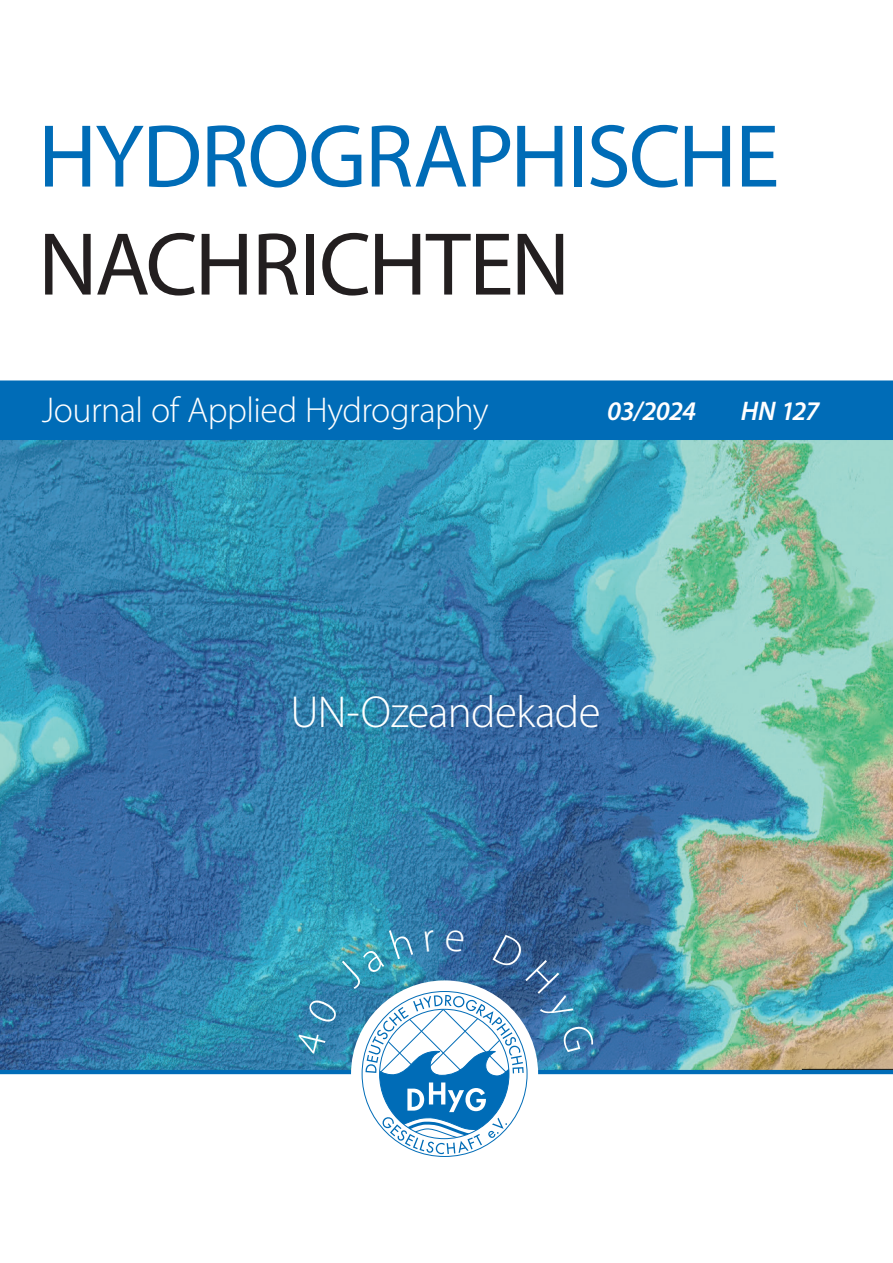
<style>
.page{position:relative;width:893px;height:1263px;background:#fff}
.page>*{position:absolute;margin:0;border:0;box-sizing:border-box;transform-origin:0 0}
.t1{font:90px "Myriad Pro";letter-spacing:-.02em;color:#006cb7}
.t2{font:90px "Myriad Pro";letter-spacing:-.025em;color:#231f20}
.t3{font:300 45px "Myriad Pro";letter-spacing:-.015em;color:#fff}
.t4{font:300 36px "Myriad Pro";letter-spacing:-.015em;color:#fff}
.t5{font:italic 600 27px "Myriad Pro";letter-spacing:-.03em;color:#fff}
</style>
<div class="page">
<img style="left:0;top:440px;width:893px;height:630px">
<div style="left:0;top:380px;width:893px;height:60px;background:#006cb7"></div>
<svg style="left:42px;top:422px;width:447px;height:1px"></svg>
<hr style="left:0;top:1070px;width:893px;height:4px;background:#006cb7">
<svg style="left:295px;top:926px;width:299px;height:231px"></svg>
<h1 class="t1" style="left:38px;top:101px;width:743px">HYDROGRAPHISCHE</h1>
<h1 class="t2" style="left:38px;top:209px;width:533px">NACHRICHTEN</h1>
<p class="t4" style="left:42px;top:388px;width:448px">Journal of Applied Hydrography</p>
<p class="t5" style="left:607px;top:394px;width:91px">03/2024</p>
<p class="t5" style="left:741px;top:394px;width:80px">HN 127</p>
<p class="t3" style="left:290px;top:684px;width:312px">UN-Ozeandekade</p>
</div>
